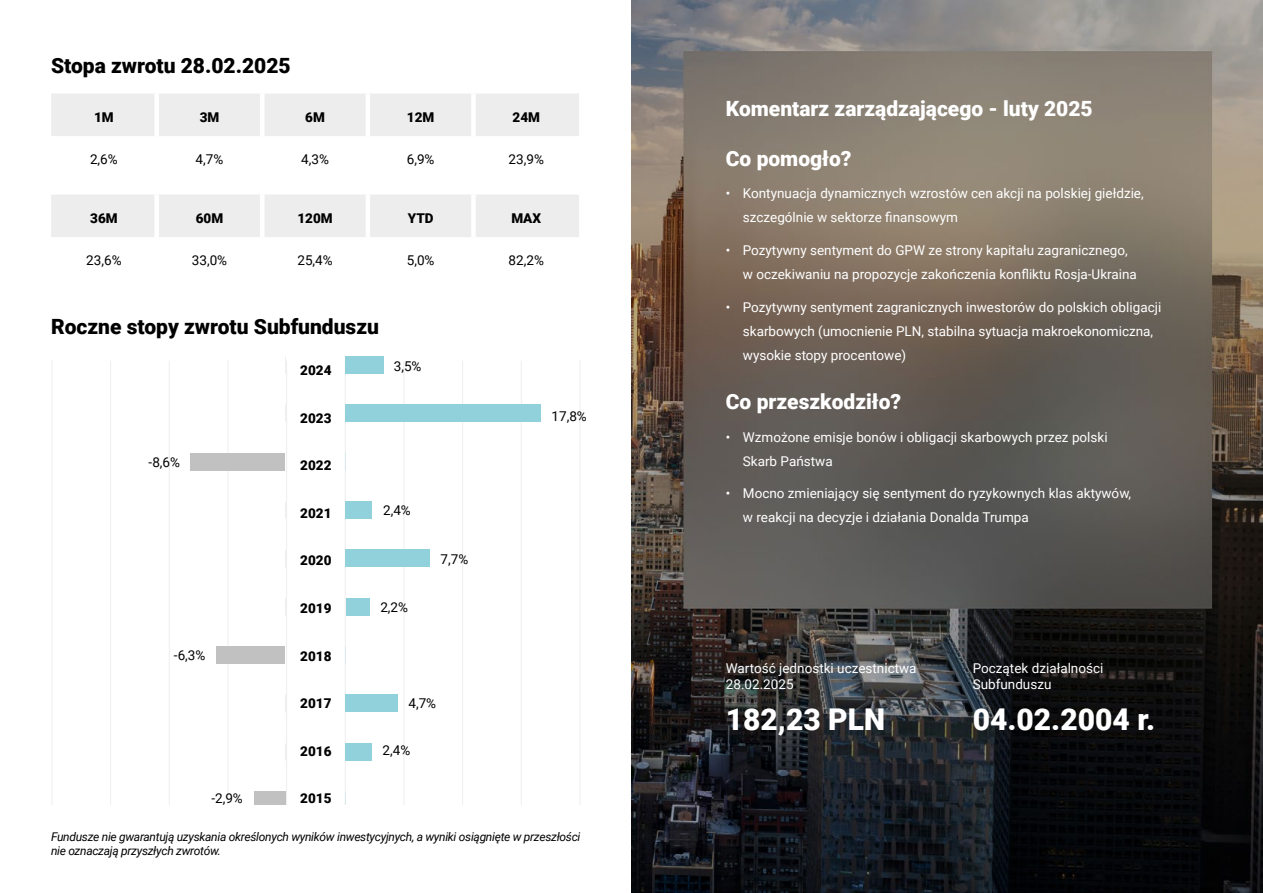
<style>
.page{position:relative;width:1263px;height:893px;background:#fff}
.page>*{position:absolute;margin:0;border:0;box-sizing:border-box;transform-origin:0 0}
.t1{font:900 30px "Roboto";color:#fff}
.t2{font:28.5px "Myriad Pro";color:#000;scale:.87 1}
.t3{font:900 21px "Roboto";color:#fff}
.t4{font:900 21px "Roboto";color:#000}
.t5{font:13.5px/24px "Roboto";color:#fff}
.t6{font:13.5px "Roboto";color:#000}
.t7{font:900 13.5px "Roboto";color:#000}
.t8{font:italic 12px/14.4px "Roboto";letter-spacing:-.025em;color:#000}
</style>
<div class="page">
<img style="left:631px;top:0;width:632px;height:893px">
<div style="left:51px;top:94px;width:528px;height:42px;background:#ededed"></div>
<div style="left:154px;top:94px;width:5px;height:42px;background:#fff"></div>
<div style="left:260px;top:94px;width:5px;height:42px;background:#fff"></div>
<hr style="left:366px;top:94px;width:4px;height:42px;background:#fff">
<div style="left:471px;top:94px;width:5px;height:42px;background:#fff"></div>
<div style="left:51px;top:195px;width:528px;height:42px;background:#ededed"></div>
<div style="left:154px;top:195px;width:5px;height:42px;background:#fff"></div>
<div style="left:260px;top:195px;width:5px;height:42px;background:#fff"></div>
<hr style="left:366px;top:195px;width:4px;height:42px;background:#fff">
<div style="left:471px;top:195px;width:5px;height:42px;background:#fff"></div>
<hr style="left:286px;top:361px;width:1px;height:444px;background:#ededed">
<hr style="left:345px;top:361px;width:1px;height:444px;background:#ededed">
<hr style="left:169px;top:361px;width:1px;height:444px;background:#ededed">
<hr style="left:227px;top:361px;width:1px;height:444px;background:#ededed">
<hr style="left:403px;top:361px;width:1px;height:444px;background:#ededed">
<hr style="left:110px;top:361px;width:1px;height:444px;background:#ededed">
<hr style="left:51px;top:361px;width:1px;height:444px;background:#ededed">
<hr style="left:521px;top:361px;width:1px;height:444px;background:#ededed">
<hr style="left:462px;top:361px;width:1px;height:444px;background:#ededed">
<div style="left:190px;top:453px;width:95px;height:17px;background:#c2c1c1"></div>
<div style="left:216px;top:646px;width:69px;height:18px;background:#c2c1c1"></div>
<div style="left:254px;top:791px;width:31px;height:14px;background:#c2c1c1"></div>
<div style="left:346px;top:356px;width:38px;height:18px;background:#90d1db"></div>
<div style="left:346px;top:405px;width:195px;height:17px;background:#90d1db"></div>
<div style="left:346px;top:501px;width:26px;height:18px;background:#90d1db"></div>
<div style="left:346px;top:550px;width:84px;height:17px;background:#90d1db"></div>
<div style="left:346px;top:598px;width:24px;height:17px;background:#90d1db"></div>
<div style="left:346px;top:695px;width:52px;height:17px;background:#90d1db"></div>
<div style="left:346px;top:743px;width:26px;height:17px;background:#90d1db"></div>
<hr style="left:579px;top:360px;width:1px;height:445px;background:#ededed">
<h3 class="t4" style="left:51px;top:51px;width:241px">Stopa zwrotu 28.02.2025</h3>
<p class="t7" style="left:94px;top:108px;width:21px">1M</p>
<p class="t7" style="left:200px;top:108px;width:21px">3M</p>
<p class="t7" style="left:305px;top:108px;width:21px">6M</p>
<p class="t7" style="left:407px;top:108px;width:29px">12M</p>
<p class="t7" style="left:512px;top:108px;width:29px">24M</p>
<p class="t6" style="left:90px;top:150px;width:29px">2,6%</p>
<p class="t6" style="left:196px;top:150px;width:29px">4,7%</p>
<p class="t6" style="left:301px;top:150px;width:29px">4,3%</p>
<p class="t6" style="left:407px;top:150px;width:29px">6,9%</p>
<p class="t6" style="left:509px;top:150px;width:37px">23,9%</p>
<p class="t7" style="left:90px;top:209px;width:29px">36M</p>
<p class="t7" style="left:196px;top:209px;width:29px">60M</p>
<p class="t7" style="left:297px;top:209px;width:37px">120M</p>
<p class="t7" style="left:408px;top:209px;width:27px">YTD</p>
<p class="t7" style="left:511px;top:209px;width:31px">MAX</p>
<p class="t6" style="left:86px;top:251px;width:37px">23,6%</p>
<p class="t6" style="left:192px;top:251px;width:37px">33,0%</p>
<p class="t6" style="left:297px;top:251px;width:37px">25,4%</p>
<p class="t6" style="left:407px;top:251px;width:29px">5,0%</p>
<p class="t6" style="left:509px;top:251px;width:37px">82,2%</p>
<h3 class="t4" style="left:51px;top:311px;width:329px">Roczne stopy zwrotu Subfunduszu</h3>
<p class="t7" style="left:300px;top:361px;width:33px">2024</p>
<p class="t7" style="left:300px;top:408px;width:33px">2023</p>
<p class="t6" style="left:149px;top:453px;width:33px">-8,6%</p>
<p class="t7" style="left:300px;top:456px;width:33px">2022</p>
<p class="t6" style="left:394px;top:356px;width:29px">3,5%</p>
<p class="t6" style="left:174px;top:645px;width:33px">-6,3%</p>
<p class="t6" style="left:211px;top:789px;width:33px">-2,9%</p>
<p class="t7" style="left:300px;top:503px;width:33px">2021</p>
<p class="t7" style="left:300px;top:551px;width:33px">2020</p>
<p class="t7" style="left:300px;top:599px;width:33px">2019</p>
<p class="t7" style="left:300px;top:646px;width:33px">2018</p>
<p class="t7" style="left:300px;top:694px;width:33px">2017</p>
<p class="t7" style="left:300px;top:741px;width:33px">2016</p>
<p class="t7" style="left:300px;top:789px;width:33px">2015</p>
<p class="t6" style="left:383px;top:501px;width:29px">2,4%</p>
<p class="t6" style="left:380px;top:598px;width:29px">2,2%</p>
<p class="t6" style="left:440px;top:550px;width:29px">7,7%</p>
<p class="t6" style="left:408px;top:693px;width:29px">4,7%</p>
<p class="t6" style="left:382px;top:741px;width:29px">2,4%</p>
<p class="t6" style="left:551px;top:406px;width:37px">17,8%</p>
<p class="t8" style="left:51px;top:829px;width:531px">Fundusze nie gwarantują uzyskania określonych wyników inwestycyjnych, a wyniki osiągnięte w przeszłości nie oznaczają przyszłych zwrotów.</p>
<h2 class="t2" style="left:115px;top:826px;width:109px">-14 -14-8</h2>
<h2 class="t2" style="left:248px;top:826px;width:31px">-8-2</h2>
<h2 class="t2" style="left:313px;top:826px;width:27px">- 24</h2>
<h2 class="t2" style="left:382px;top:826px;width:31px">1 04</h2>
<h2 class="t2" style="left:443px;top:826px;width:189px">1016 1622 2228</h2>
<h3 class="t3" style="left:726px;top:93px;width:368px">Komentarz zarządzającego - luty 2025</h3>
<h3 class="t3" style="left:726px;top:144px;width:127px">Co pomogło?</h3>
<p class="t5" style="left:743px;top:181px;width:402px;text-indent:-17px">• Kontynuacja dynamicznych wzrostów cen akcji na polskiej giełdzie, szczególnie w sektorze finansowym</p>
<p class="t5" style="left:743px;top:238px;width:395px;text-indent:-17px">• Pozytywny sentyment do GPW ze strony kapitału zagranicznego, w oczekiwaniu na propozycje zakończenia konfliktu Rosja-Ukraina</p>
<p class="t5" style="left:743px;top:294px;width:420px;text-indent:-17px">• Pozytywny sentyment zagranicznych inwestorów do polskich obligacji skarbowych (umocnienie PLN, stabilna sytuacja makroekonomiczna, wysokie stopy procentowe)</p>
<h3 class="t3" style="left:726px;top:387px;width:177px">Co przeszkodziło?</h3>
<p class="t5" style="left:743px;top:425px;width:366px;text-indent:-17px">• Wzmożone emisje bonów i obligacji skarbowych przez polski<br>Skarb Państwa</p>
<p class="t5" style="left:743px;top:481px;width:390px;text-indent:-17px">• Mocno zmieniający się sentyment do ryzykownych klas aktywów, w reakcji na decyzje i działania Donalda Trumpa</p>
<p class="t5" style="left:726px;top:660px;width:192px;line-height:16.2px">Wartość jednostki uczestnictwa<br>28.02.2025</p>
<h1 class="t1" style="left:726px;top:698px;width:161px">182,23 PLN</h1>
<p class="t5" style="left:973px;top:660px;width:132px;line-height:16.2px">Początek działalności<br>Subfunduszu</p>
<h1 class="t1" style="left:973px;top:698px;width:184px">04.02.2004 r.</h1>
</div>
